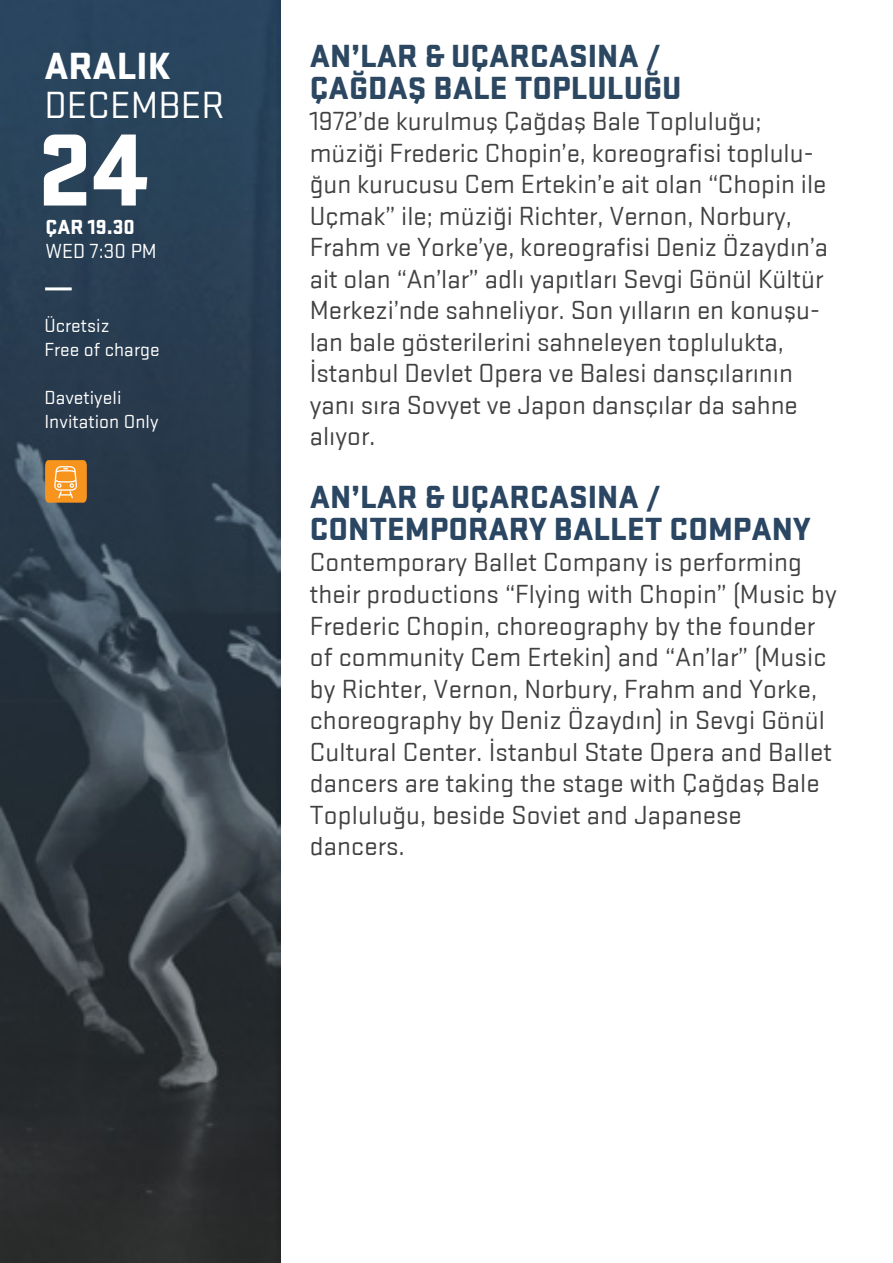
<style>
.page{position:relative;width:893px;height:1263px;background:#fff}
.page>*{position:absolute;margin:0;border:0;box-sizing:border-box;transform-origin:0 0}
.t1{font:900 106.5px "Stratum No 1";color:#fff}
.t2{font:39px "Stratum No 1";color:#fff}
.t3{font:900 39px "Stratum No 1";color:#fff}
.t4{font:900 33px/31.5px "Stratum No 1";color:#2a4662}
.t5{font:900 33px/31.5px "Stratum No 1";color:#2b4761}
.t6{font:27px/31.5px "Stratum No 1";color:#414042}
.t7{font:21px "Stratum No 1";color:#fff}
.t8{font:900 21px "Stratum No 1";color:#fff}
.t9{font:19.5px/24px "Stratum No 1";letter-spacing:.005em;color:#fff}
</style>
<div class="page">
<img style="left:0;top:0;width:281px;height:1262px">
<hr style="left:45px;top:287px;width:27px;height:3px;background:#fff">
<svg style="left:45px;top:460px;width:42px;height:42px;background:#f49f3a"></svg>
<h2 class="t3" style="left:44px;top:44px;width:128px">ARALIK</h2>
<h2 class="t2" style="left:44px;top:84px;width:182px">DECEMBER</h2>
<h1 class="t1" style="left:38px;top:110px;width:111px">24</h1>
<p class="t8" style="left:45px;top:215px;width:91px">ÇAR 19.30</p>
<p class="t7" style="left:45px;top:240px;width:113px">WED 7:30 PM</p>
<p class="t9" style="left:44px;top:314px;width:117px">Ücretsiz<br>Free of charge</p>
<p class="t9" style="left:44px;top:386px;width:116px">Davetiyeli<br>Invitation Only</p>
<p class="t5" style="left:310px;top:40px;width:373px">AN’LAR &amp; UÇARCASINA /<br>ÇAĞDAŞ BALE TOPLULUĞU</p>
<p class="t6" style="left:310px;top:106px;width:520px">1972’de kurulmuş Çağdaş Bale Topluluğu; müziği Frederic Chopin’e, koreografisi toplulu&shy;ğun kurucusu Cem Ertekin’e ait olan “Chopin ile Uçmak” ile; müziği Richter, Vernon, Norbury, Frahm ve Yorke’ye, koreografisi Deniz Özaydın’a ait olan “An’lar” adlı yapıtları Sevgi Gönül Kültür Merkezi’nde sahneliyor. Son yılların en konuşu&shy;lan bale gösterilerini sahneleyen toplulukta, İstanbul Devlet Opera ve Balesi dansçılarının yanı sıra Sovyet ve Japon dansçılar da sahne alıyor.</p>
<p class="t4" style="left:310px;top:481px;width:502px">AN’LAR &amp; UÇARCASINA /<br>CONTEMPORARY BALLET COMPANY</p>
<p class="t6" style="left:310px;top:547px;width:528px">Contemporary Ballet Company is performing their productions “Flying with Chopin” (Music by Frederic Chopin, choreography by the founder of community Cem Ertekin) and “An’lar” (Music by Richter, Vernon, Norbury, Frahm and Yorke, choreography by Deniz Özaydın) in Sevgi Gönül Cultural Center. İstanbul State Opera and Ballet dancers are taking the stage with Çağdaş Bale Topluluğu, beside Soviet and Japanese dancers.</p>
</div>
